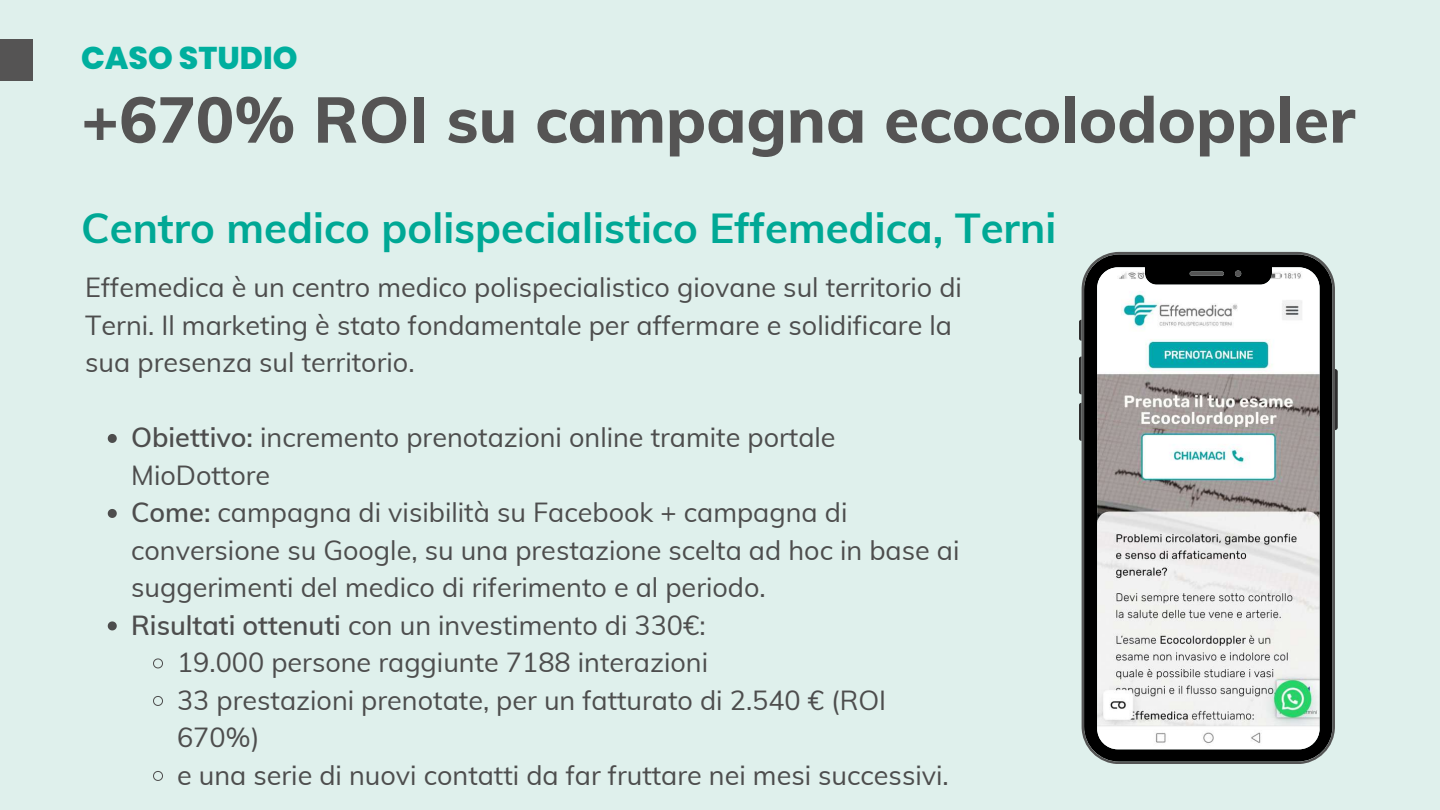
<style>
.page{position:relative;width:1440px;height:810px;background:#dff0ec}
.page>*{position:absolute;margin:0;border:0;box-sizing:border-box;transform-origin:0 0}
.t1{font:800 63.8px "Muli";color:#555454}
.t2{font:700 41.9px "Muli";color:#00a895}
.t3{font:800 31.5px "Poppins";color:#00af9e}
.t4{font:27px/37.5px "Muli";color:#4d4d4d}
.s1{font-weight:600}
</style>
<div class="page">
<div style="left:0;top:39px;width:33px;height:42px;background:#555454"></div>
<svg style="left:108px;top:434px;width:9px;height:9px"></svg>
<svg style="left:108px;top:509px;width:9px;height:9px"></svg>
<svg style="left:108px;top:621px;width:9px;height:9px"></svg>
<svg style="left:153px;top:658px;width:10px;height:11px"></svg>
<svg style="left:153px;top:696px;width:10px;height:10px"></svg>
<svg style="left:153px;top:771px;width:10px;height:10px"></svg>
<svg style="left:1079px;top:320px;width:3px;height:21px"></svg>
<svg style="left:1079px;top:356px;width:3px;height:38px"></svg>
<svg style="left:1079px;top:403px;width:3px;height:38px"></svg>
<svg style="left:1335px;top:369px;width:2px;height:61px"></svg>
<svg style="left:1082px;top:252px;width:253px;height:512px"></svg>
<p class="t3" style="left:81px;top:35px;width:218px">CASO STUDIO</p>
<h1 class="t1" style="left:81px;top:79px;width:1276px">+670% ROI su campagna ecocolodoppler</h1>
<h2 class="t2" style="left:81px;top:201px;width:977px">Centro medico polispecialistico Effemedica, Terni</h2>
<p class="t4" style="left:85px;top:269px;width:878px">Effemedica è un centro medico polispecialistico giovane sul territorio di<br>Terni. Il marketing è stato fondamentale per affermare e solidificare la sua presenza sul territorio.</p>
<p class="t4" style="left:131px;top:419px;width:706px"><span class="s1">Obiettivo:</span> incremento prenotazioni online tramite portale</p>
<p class="t4" style="left:131px;top:456px;width:141px">MioDottore</p>
<p class="t4" style="left:131px;top:494px;width:718px"><span class="s1">Come:</span> campagna di visibilità su Facebook + campagna di</p>
<p class="t4" style="left:131px;top:531px;width:830px">conversione su Google, su una prestazione scelta ad hoc in base ai</p>
<p class="t4" style="left:131px;top:569px;width:636px">suggerimenti del medico di riferimento e al periodo.</p>
<p class="t4" style="left:131px;top:606px;width:576px"><span class="s1">Risultati ottenuti</span> con un investimento di 330€:</p>
<p class="t4" style="left:177px;top:644px;width:533px">19.000 persone raggiunte 7188 interazioni</p>
<p class="t4" style="left:177px;top:681px;width:711px">33 prestazioni prenotate, per un fatturato di 2.540 € (ROI</p>
<p class="t4" style="left:177px;top:719px;width:84px">670%)</p>
<p class="t4" style="left:177px;top:756px;width:773px">e una serie di nuovi contatti da far fruttare nei mesi successivi.</p>
</div>
